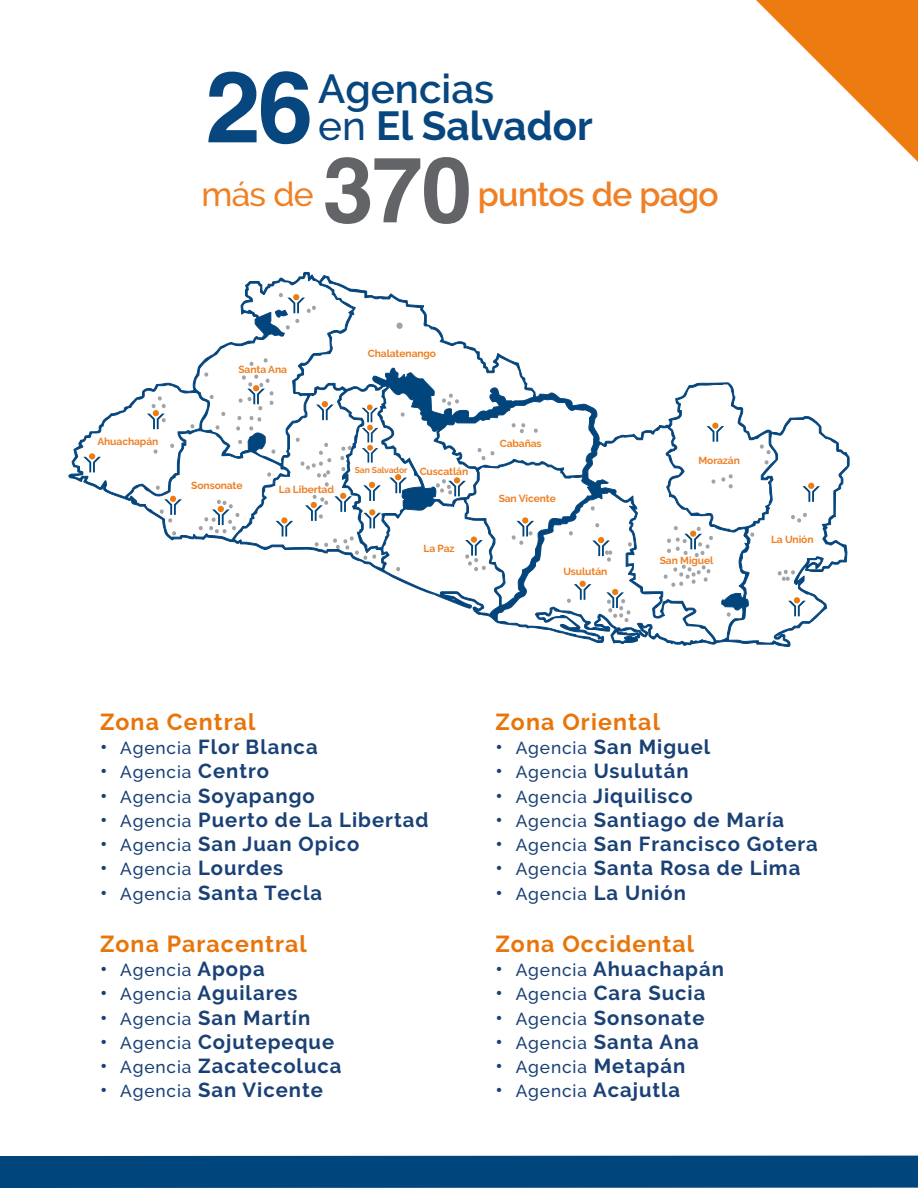
<style>
.page{position:relative;width:918px;height:1188px;background:#fff}
.page>*{position:absolute;margin:0;border:0;box-sizing:border-box;transform-origin:0 0}
.t1{font:700 99.45px "Helvetica";color:#07467e}
.t2{font:700 91.65px "Helvetica";color:#636467}
.t3{font:700 40.35px/37.2px "Raleway";color:#07467e}
.t4{font:600 33.6px "Raleway";letter-spacing:-.02em;color:#ef8025}
.t5{font:500 33.6px "Raleway";color:#ef8025}
.t6{font:700 23.1px "Raleway";letter-spacing:.05em;color:#e8750a}
.t7{font:700 20.25px "Raleway";letter-spacing:.05em;color:#194176}
.t8{font:500 17.4px "Raleway";letter-spacing:.05em;color:#194176}
.t9{font:700 10.2px "Raleway";letter-spacing:-.01em;color:#ef8025}
.t10{font:700 8.55px "Raleway";letter-spacing:-.01em;color:#ef8025}
.s1{font-weight:600}
.s2{font-weight:500}
.s3{font-size:10.2px}
.s4{font-weight:500;font-size:17.4px}
.s5{font-weight:700;font-size:20.25px}
</style>
<div class="page">
<svg style="left:68px;top:272px;width:782px;height:375px"></svg>
<svg style="left:316px;top:401px;width:18px;height:19px"></svg>
<svg style="left:389px;top:474px;width:18px;height:19px"></svg>
<svg style="left:160px;top:496px;width:22px;height:27px"></svg>
<svg style="left:236px;top:374px;width:40px;height:82px"></svg>
<svg style="left:147px;top:396px;width:19px;height:33px"></svg>
<svg style="left:83px;top:457px;width:18px;height:15px"></svg>
<div style="left:89px;top:453px;width:6px;height:7px;background:#ee7b0f;border-radius:50%"></div>
<svg style="left:802px;top:483px;width:18px;height:19px"></svg>
<svg style="left:788px;top:597px;width:18px;height:19px"></svg>
<svg style="left:276px;top:521px;width:17px;height:15px"></svg>
<div style="left:281px;top:517px;width:6px;height:7px;background:#ee7b0f;border-radius:50%"></div>
<svg style="left:305px;top:495px;width:23px;height:26px"></svg>
<svg style="left:334px;top:493px;width:18px;height:19px"></svg>
<svg style="left:363px;top:482px;width:18px;height:19px"></svg>
<svg style="left:362px;top:405px;width:16px;height:58px"></svg>
<svg style="left:436px;top:477px;width:30px;height:19px"></svg>
<svg style="left:512px;top:521px;width:22px;height:24px"></svg>
<div style="left:522px;top:517px;width:6px;height:7px;background:#ee7b0f;border-radius:50%"></div>
<svg style="left:465px;top:537px;width:21px;height:35px"></svg>
<svg style="left:606px;top:589px;width:25px;height:34px"></svg>
<svg style="left:667px;top:526px;width:46px;height:32px"></svg>
<svg style="left:707px;top:423px;width:17px;height:19px"></svg>
<svg style="left:274px;top:293px;width:42px;height:37px"></svg>
<svg style="left:199px;top:500px;width:41px;height:34px"></svg>
<svg style="left:363px;top:509px;width:18px;height:19px"></svg>
<svg style="left:567px;top:581px;width:25px;height:22px"></svg>
<svg style="left:592px;top:537px;width:20px;height:25px"></svg>
<svg style="left:756px;top:0;width:162px;height:162px"></svg>
<div style="left:0;top:1156px;width:918px;height:32px;background:#00457c"></div>
<h1 class="t1" style="left:205px;top:27px;width:109px">26</h1>
<h3 class="t3" style="left:318px;top:71px;width:276px"><span class="s1">Agencias<br></span><span class="s2">en</span> El Salvador</h3>
<h2 class="t2" style="left:323px;top:116px;width:151px">370</h2>
<h3 class="t5" style="left:201px;top:175px;width:114px">más de</h3>
<h3 class="t4" style="left:478px;top:175px;width:242px">puntos de pago</h3>
<p class="t9" style="left:97px;top:436px;width:62px">Ahuachapán</p>
<p class="t9" style="left:238px;top:364px;width:50px">Santa Ana</p>
<p class="t9" style="left:368px;top:348px;width:70px">Chalatenango</p>
<p class="t9" style="left:191px;top:480px;width:53px">Sonsonate</p>
<p class="t9" style="left:279px;top:484px;width:57px">La Libertad</p>
<p class="t10" style="left:355px;top:465px;width:115px">San Salvador <span class="s3">Cuscatlán</span></p>
<p class="t9" style="left:424px;top:543px;width:33px">La Paz</p>
<p class="t9" style="left:500px;top:437px;width:43px">Cabañas</p>
<p class="t9" style="left:499px;top:492px;width:59px">San Vicente</p>
<p class="t9" style="left:563px;top:565px;width:45px">Usulután</p>
<p class="t9" style="left:698px;top:454px;width:43px">Morazán</p>
<p class="t9" style="left:660px;top:555px;width:55px">San Miguel</p>
<p class="t9" style="left:771px;top:533px;width:44px">La Unión</p>
<p class="t6" style="left:100px;top:709px;width:157px">Zona Central</p>
<p class="t7" style="left:100px;top:735px;width:219px">• <span class="s4">Agencia</span> Flor Blanca</p>
<p class="t7" style="left:100px;top:760px;width:170px">• <span class="s4">Agencia</span> Centro</p>
<p class="t7" style="left:100px;top:784px;width:216px">• <span class="s4">Agencia</span> Soyapango</p>
<p class="t7" style="left:100px;top:808px;width:330px">• <span class="s4">Agencia</span> Puerto de La Libertad</p>
<p class="t7" style="left:100px;top:832px;width:261px">• <span class="s4">Agencia</span> San Juan Opico</p>
<p class="t7" style="left:100px;top:857px;width:185px">• <span class="s4">Agencia</span> Lourdes</p>
<p class="t7" style="left:100px;top:881px;width:223px">• <span class="s4">Agencia</span> Santa Tecla</p>
<p class="t6" style="left:100px;top:930px;width:208px">Zona Paracentral</p>
<p class="t8" style="left:100px;top:960px;width:166px"><span class="s5">•</span> Agencia <span class="s5">Apopa</span></p>
<p class="t7" style="left:100px;top:982px;width:199px">• <span class="s4">Agencia</span> Aguilares</p>
<p class="t7" style="left:100px;top:1006px;width:212px">• <span class="s4">Agencia</span> San Martín</p>
<p class="t7" style="left:100px;top:1030px;width:236px">• <span class="s4">Agencia</span> Cojutepeque</p>
<p class="t7" style="left:100px;top:1054px;width:243px">• <span class="s4">Agencia</span> Zacatecoluca</p>
<p class="t7" style="left:100px;top:1079px;width:224px">• <span class="s4">Agencia</span> San Vicente</p>
<p class="t6" style="left:496px;top:709px;width:166px">Zona Oriental</p>
<p class="t7" style="left:496px;top:735px;width:216px">• <span class="s4">Agencia</span> San Miguel</p>
<p class="t7" style="left:496px;top:760px;width:194px">• <span class="s4">Agencia</span> Usulután</p>
<p class="t7" style="left:496px;top:784px;width:199px">• <span class="s4">Agencia</span> Jiquilisco</p>
<p class="t7" style="left:496px;top:808px;width:290px">• <span class="s4">Agencia</span> Santiago de María</p>
<p class="t7" style="left:496px;top:832px;width:324px">• <span class="s4">Agencia</span> San Francisco Gotera</p>
<p class="t7" style="left:496px;top:857px;width:306px">• <span class="s4">Agencia</span> Santa Rosa de Lima</p>
<p class="t7" style="left:496px;top:881px;width:192px">• <span class="s4">Agencia</span> La Unión</p>
<p class="t6" style="left:496px;top:930px;width:200px">Zona Occidental</p>
<p class="t7" style="left:496px;top:957px;width:230px">• <span class="s4">Agencia</span> Ahuachapán</p>
<p class="t7" style="left:496px;top:982px;width:211px">• <span class="s4">Agencia</span> Cara Sucia</p>
<p class="t7" style="left:496px;top:1006px;width:210px">• <span class="s4">Agencia</span> Sonsonate</p>
<p class="t7" style="left:496px;top:1030px;width:205px">• <span class="s4">Agencia</span> Santa Ana</p>
<p class="t7" style="left:496px;top:1054px;width:191px">• <span class="s4">Agencia</span> Metapán</p>
<p class="t7" style="left:496px;top:1079px;width:186px">• <span class="s4">Agencia</span> Acajutla</p>
</div>
